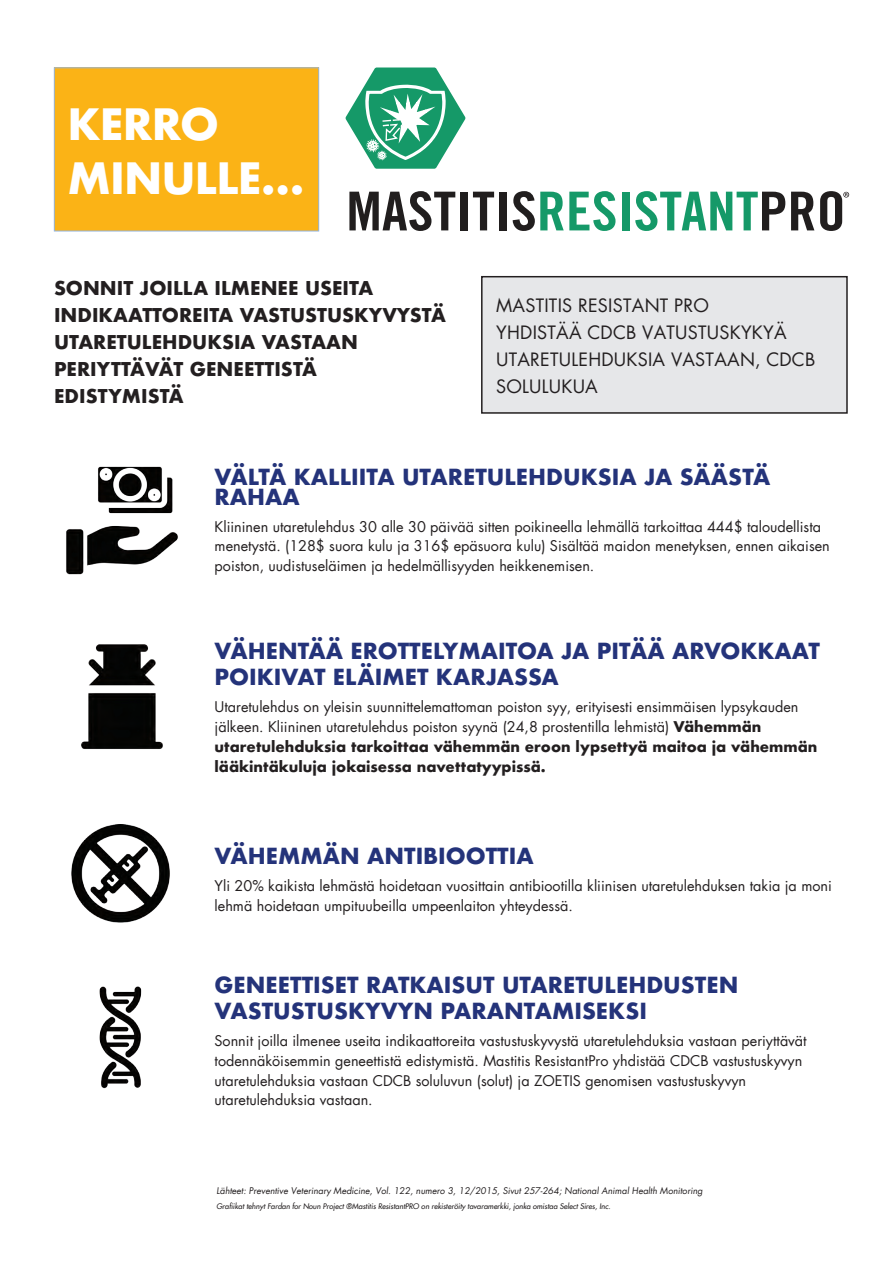
<style>
.page{position:relative;width:893px;height:1263px;background:#fff}
.page>*{position:absolute;margin:0;border:0;box-sizing:border-box;transform-origin:0 0}
.t1{font:700 42px/54px "Futura";letter-spacing:-.02em;color:#fff}
.t2{font:700 21.6px/26px "Futura";color:#24337a}
.t3{font:700 18.6px/27.2px "Futura";color:#231f20}
.t4{font:18px/27px "Futura";letter-spacing:.015em;color:#231f20}
.t5{font:14.4px/19.8px "Futura";color:#231f20}
.t6{font:9px "Futura";color:#231f20}
.t7{font:italic 7.5px "Futura";color:#231f20}
.s1{font-weight:700}
</style>
<div class="page">
<svg style="left:349px;top:191px;width:106px;height:40px"></svg>
<div style="left:461px;top:192px;width:7px;height:38px;background:#211e1e"></div>
<svg style="left:473px;top:192px;width:21px;height:38px"></svg>
<div style="left:499px;top:192px;width:8px;height:38px;background:#211e1e"></div>
<svg style="left:513px;top:191px;width:102px;height:40px"></svg>
<div style="left:622px;top:192px;width:7px;height:38px;background:#159968"></div>
<svg style="left:635px;top:191px;width:150px;height:40px"></svg>
<svg style="left:791px;top:192px;width:23px;height:38px"></svg>
<svg style="left:820px;top:191px;width:29px;height:40px"></svg>
<div style="left:54px;top:68px;width:265px;height:163px;background:#fbb316"></div>
<div style="left:54px;top:68px;width:265px;height:163px;border:1px solid #95b5dc"></div>
<svg style="left:346px;top:68px;width:119px;height:101px"></svg>
<div style="left:482px;top:277px;width:365px;height:136px;background:#e6e7e9"></div>
<div style="left:481px;top:276px;width:367px;height:138px;border:2px solid #231f20"></div>
<img style="left:66px;top:466px;width:112px;height:109px">
<img style="left:81px;top:644px;width:82px;height:105px">
<img style="left:71px;top:824px;width:99px;height:99px">
<img style="left:99px;top:986px;width:43px;height:103px">
<p class="t1" style="left:67px;top:97px;width:238px">KERRO<br>MINULLE…</p>
<p class="t3" style="left:54px;top:274px;width:393px">SONNIT JOILLA ILMENEE USEITA<br>INDIKAATTOREITA VASTUSTUSKYVYSTÄ<br>UTARETULEHDUKSIA VASTAAN<br>PERIYTTÄVÄT GENEETTISTÄ<br>EDISTYMISTÄ</p>
<p class="t4" style="left:496px;top:292px;width:321px">MASTITIS RESISTANT PRO<br>YHDISTÄÄ CDCB VATUSTUSKYKYÄ<br>UTARETULEHDUKSIA VASTAAN, CDCB<br>SOLULUKUA</p>
<p class="t2" style="left:215px;top:467px;width:557px;line-height:19.8px">VÄLTÄ KALLIITA UTARETULEHDUKSIA JA SÄÄSTÄ<br>RAHAA</p>
<p class="t5" style="left:215px;top:516px;width:617px">Kliininen utaretulehdus 30 alle 30 päivää sitten poikineella lehmällä tarkoittaa 444$ taloudellista menetystä. (128$ suora kulu ja 316$ epäsuora kulu) Sisältää maidon menetyksen, ennen aikaisen poiston, uudistuseläimen ja hedelmällisyyden heikkenemisen.</p>
<p class="t2" style="left:215px;top:638px;width:607px">VÄHENTÄÄ EROTTELYMAITOA JA PITÄÄ ARVOKKAAT<br>POIKIVAT ELÄIMET KARJASSA</p>
<p class="t5" style="left:215px;top:697px;width:604px">Utaretulehdus on yleisin suunnittelemattoman poiston syy, erityisesti ensimmäisen lypsykauden jälkeen. Kliininen utaretulehdus poiston syynä (24,8 prostentilla lehmistä) <span class="s1">Vähemmän utaretulehduksia tarkoittaa vähemmän eroon lypsettyä maitoa ja vähemmän lääkintäkuluja jokaisessa navettatyypissä.</span></p>
<p class="t2" style="left:215px;top:843px;width:321px">VÄHEMMÄN ANTIBIOOTTIA</p>
<p class="t5" style="left:215px;top:876px;width:619px">Yli 20% kaikista lehmästä hoidetaan vuosittain antibiootilla kliinisen utaretulehduksen takia ja moni lehmä hoidetaan umpituubeilla umpeenlaiton yhteydessä.</p>
<p class="t2" style="left:215px;top:972px;width:525px">GENEETTISET RATKAISUT UTARETULEHDUSTEN<br>VASTUSTUSKYVYN PARANTAMISEKSI</p>
<p class="t5" style="left:215px;top:1031px;width:594px">Sonnit joilla ilmenee useita indikaattoreita vastustuskyvystä utaretulehduksia vastaan periyttävät todennäköisemmin geneettistä edistymistä. Mastitis ResistantPro yhdistää CDCB vastustuskyvyn utaretulehduksia vastaan CDCB soluluvun (solut) ja ZOETIS genomisen vastustuskyvyn utaretulehduksia vastaan.</p>
<p class="t6" style="left:216px;top:1184px;width:489px">Lähteet: Preventive Veterinary Medicine, Vol. 122, numero 3, 12/2015, Sivut 257-264; National Animal Health Monitoring</p>
<p class="t7" style="left:216px;top:1201px;width:397px">Grafiikat tehnyt Fardan for Noun Project ®Mastitis ResistantPRO on rekisteröity tavaramerkki, jonka omistaa Select Sires, Inc.</p>
</div>
